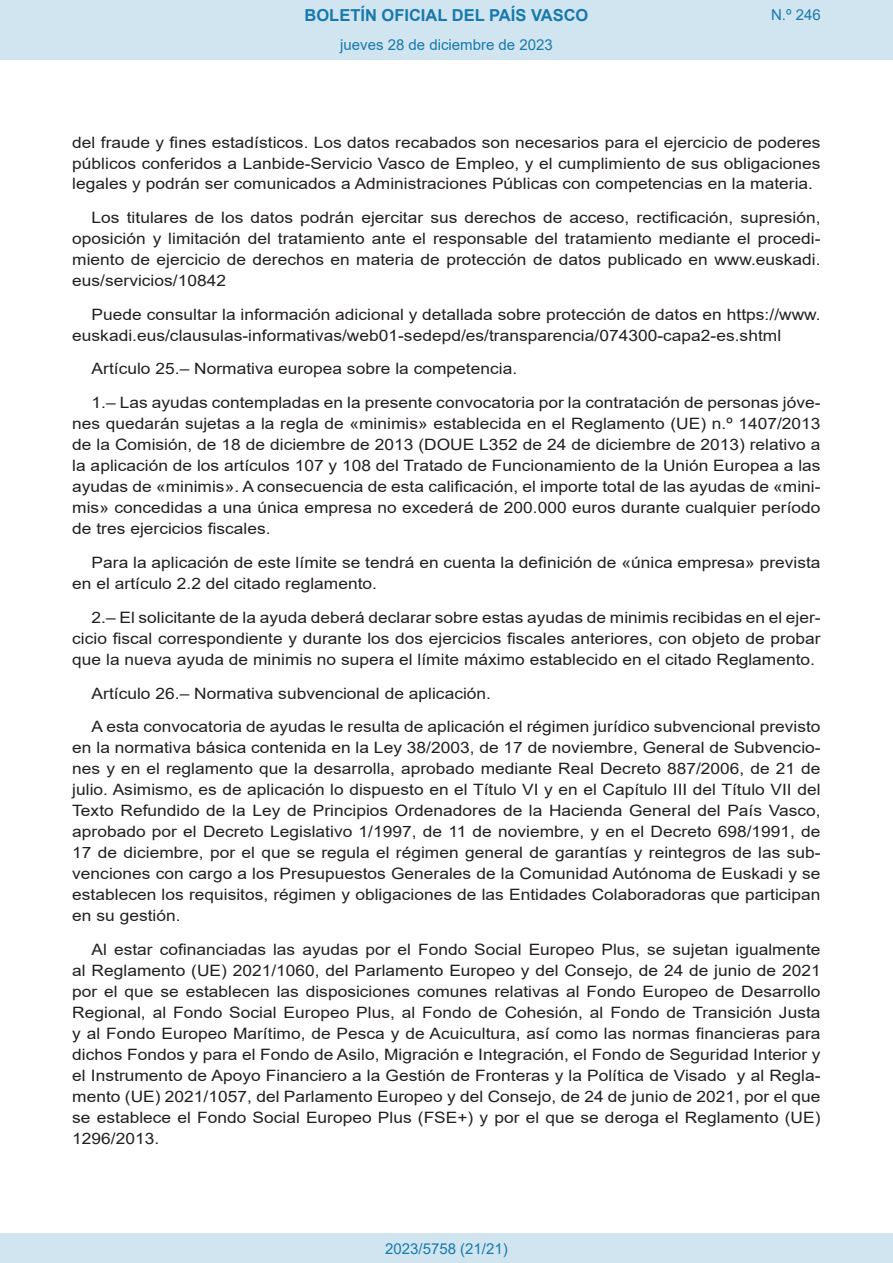
<style>
.page{position:relative;width:893px;height:1263px;background:#fff}
.page>*{position:absolute;margin:0;border:0;box-sizing:border-box;transform-origin:0 0}
.t1{font:700 16.5px "Arial";color:#1879ad}
.BOPVDetalle{font:15.6px/21px "Arial";color:#231f20;text-align:justify;scale:1.11 1}
.Paginacion_Centro{font:15px "Arial";color:#1879ad}
</style>
<div class="page">
<div style="left:0;top:0;width:893px;height:60px;background:#d0e5f0"></div>
<div style="left:0;top:1233px;width:893px;height:30px;background:#d0e5f0"></div>
<p class="t1" style="left:305px;top:3px;width:285px">BOLETÍN OFICIAL DEL PAÍS VASCO</p>
<p class="Paginacion_Centro" style="left:340px;top:35px;width:214px">jueves 28 de diciembre de 2023</p>
<p class="Paginacion_Centro" style="left:771px;top:5px;width:51px">N.º 246</p>
<p class="BOPVDetalle" style="left:72px;top:132px;width:676px;line-height:20.5px">del fraude y fines estadísticos. Los datos recabados son necesarios para el ejercicio de poderes públicos conferidos a Lanbide-Servicio Vasco de Empleo, y el cumplimiento de sus obligaciones legales y podrán ser comunicados a Administraciones Públicas con competencias en la materia.</p>
<p class="BOPVDetalle" style="left:72px;top:207px;width:676px;text-indent:19px">Los titulares de los datos podrán ejercitar sus derechos de acceso, rectificación, supresión, oposición y limitación del tratamiento ante el responsable del tratamiento mediante el procedi&shy;miento de ejercicio de derechos en materia de protección de datos publicado en www.euskadi. eus/servicios/10842</p>
<p class="BOPVDetalle" style="left:72px;top:304px;width:676px;text-indent:19px">Puede consultar la información adicional y detallada sobre protección de datos en https://www. euskadi.eus/clausulas-informativas/web01-sedepd/es/transparencia/074300-capa2-es.shtml</p>
<p class="BOPVDetalle" style="left:92px;top:358px;width:385px">Artículo 25.– Normativa europea sobre la competencia.</p>
<p class="BOPVDetalle" style="left:72px;top:392px;width:676px;text-indent:19px">1.– Las ayudas contempladas en la presente convocatoria por la contratación de personas jóve&shy;nes quedarán sujetas a la regla de «minimis» establecida en el Reglamento (UE) n.º 1407/2013 de la Comisión, de 18 de diciembre de 2013 (DOUE L352 de 24 de diciembre de 2013) relativo a la aplicación de los artículos 107 y 108 del Tratado de Funcionamiento de la Unión Europea a las ayudas de «minimis». A consecuencia de esta calificación, el importe total de las ayudas de «mini&shy;mis» concedidas a una única empresa no excederá de 200.000 euros durante cualquier período de tres ejercicios fiscales.</p>
<p class="BOPVDetalle" style="left:72px;top:552px;width:676px;text-indent:19px">Para la aplicación de este límite se tendrá en cuenta la definición de «única empresa» prevista en el artículo 2.2 del citado reglamento.</p>
<p class="BOPVDetalle" style="left:72px;top:607px;width:676px;text-indent:19px">2.– El solicitante de la ayuda deberá declarar sobre estas ayudas de minimis recibidas en el ejer&shy;cicio fiscal correspondiente y durante los dos ejercicios fiscales anteriores, con objeto de probar que la nueva ayuda de minimis no supera el límite máximo establecido en el citado Reglamento.</p>
<p class="BOPVDetalle" style="left:92px;top:682px;width:361px">Artículo 26.– Normativa subvencional de aplicación.</p>
<p class="BOPVDetalle" style="left:72px;top:716px;width:676px;text-indent:19px">A esta convocatoria de ayudas le resulta de aplicación el régimen jurídico subvencional previsto en la normativa básica contenida en la Ley 38/2003, de 17 de noviembre, General de Subvencio&shy;nes y en el reglamento que la desarrolla, aprobado mediante Real Decreto 887/2006, de 21 de julio. Asimismo, es de aplicación lo dispuesto en el Título VI y en el Capítulo III del Título VII del Texto Refundido de la Ley de Principios Ordenadores de la Hacienda General del País Vasco, aprobado por el Decreto Legislativo 1/1997, de 11 de noviembre, y en el Decreto 698/1991, de 17 de diciembre, por el que se regula el régimen general de garantías y reintegros de las sub&shy;venciones con cargo a los Presupuestos Generales de la Comunidad Autónoma de Euskadi y se establecen los requisitos, régimen y obligaciones de las Entidades Colaboradoras que participan en su gestión.</p>
<p class="BOPVDetalle" style="left:72px;top:939px;width:676px;text-indent:19px">Al estar cofinanciadas las ayudas por el Fondo Social Europeo Plus, se sujetan igualmente al Reglamento (UE) 2021/1060, del Parlamento Europeo y del Consejo, de 24 de junio de 2021 por el que se establecen las disposiciones comunes relativas al Fondo Europeo de Desarrollo Regional, al Fondo Social Europeo Plus, al Fondo de Cohesión, al Fondo de Transición Justa y al Fondo Europeo Marítimo, de Pesca y de Acuicultura, así como las normas financieras para dichos Fondos y para el Fondo de Asilo, Migración e Integración, el Fondo de Seguridad Interior y el Instrumento de Apoyo Financiero a la Gestión de Fronteras y la Política de Visado y al Regla&shy;mento (UE) 2021/1057, del Parlamento Europeo y del Consejo, de 24 de junio de 2021, por el que se establece el Fondo Social Europeo Plus (FSE+) y por el que se deroga el Reglamento (UE)<br>1296/2013.</p>
<p class="Paginacion_Centro" style="left:385px;top:1238px;width:124px">2023/5758 (21/21)</p>
</div>
